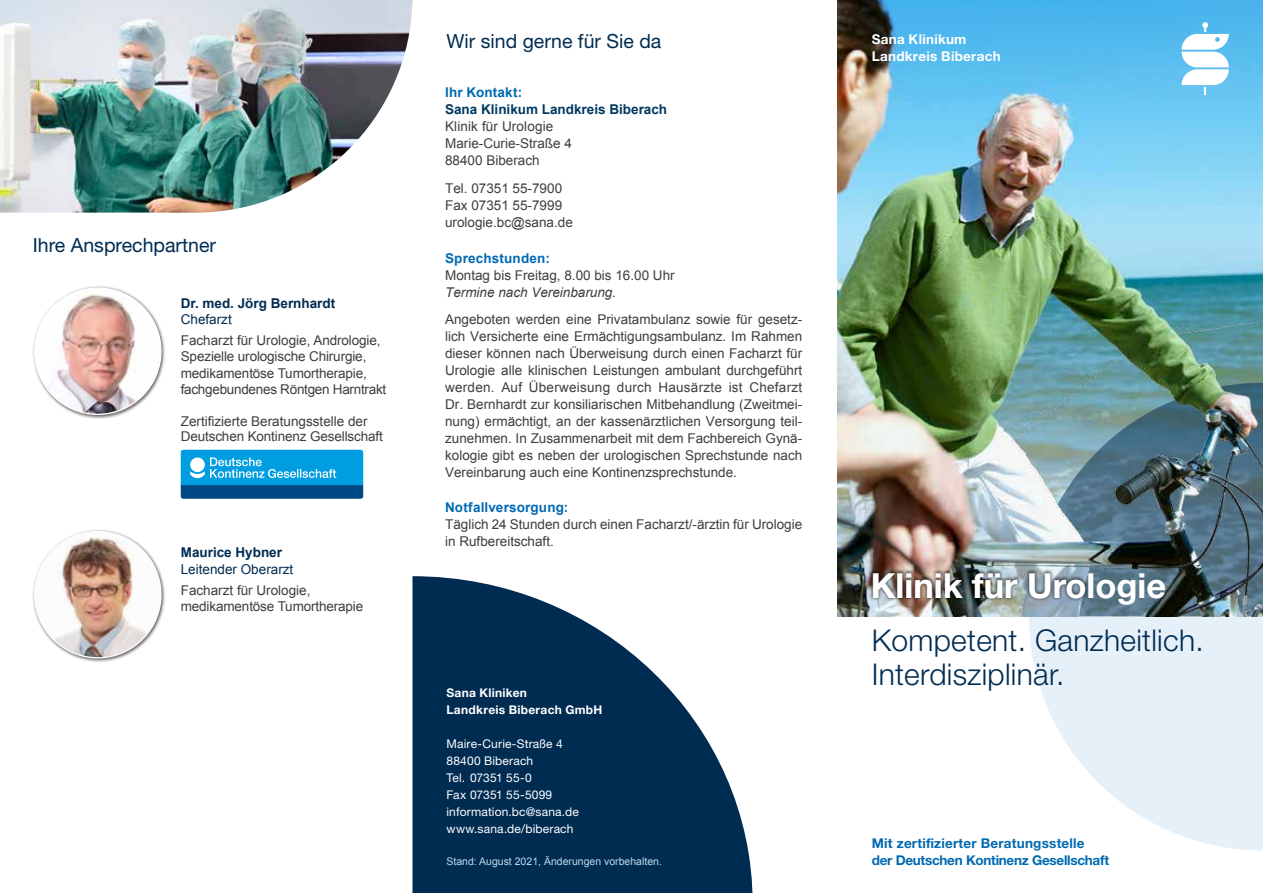
<style>
.page{position:relative;width:1263px;height:893px;background:#fff}
.page>*{position:absolute;margin:0;border:0;box-sizing:border-box;transform-origin:0 0}
.t1{font:700 34.5px "Helvetica Neue LT Pro";color:#fff}
.t2{font:300 30px/34px "Helvetica Neue LT Pro";letter-spacing:.01em;color:#002c52}
.t3{font:19.5px "Helvetica Neue LT Pro";color:#002c52}
.t4{font:13.5px/17px "Arial";color:#3e3d40}
.t5{font:700 13.5px/17px "Helvetica Neue LT Pro";letter-spacing:-.02em;color:#006ab3}
.t6{font:700 13.5px "Arial";letter-spacing:.01em;color:#006ab3}
.t7{font:700 13.5px "Arial";color:#002c52}
.t8{font:700 13.5px "Arial";color:#003960}
.t9{font:700 13.5px/17px "Helvetica Neue LT Pro";letter-spacing:.02em;color:#fff}
.t10{font:13.5px "Arial";color:#002c52}
.t11{font:italic 13.5px "Arial";color:#3e3d40}
.t12{font:12px/17px "Helvetica Neue LT Pro";letter-spacing:.015em;color:#fff}
.t13{font:700 12px/17px "Helvetica Neue LT Pro";letter-spacing:.025em;color:#fff}
.t14{font:10.5px "Arial";color:#bdd9ef}
</style>
<div class="page">
<img style="left:838px;top:0;width:425px;height:617px">
<img style="left:1029px;top:383px;width:234px;height:234px">
<svg style="left:412px;top:576px;width:341px;height:317px;fill:#002c52"></svg>
<svg style="left:1029px;top:617px;width:234px;height:233px;fill:#e6f0f9"></svg>
<div style="left:32px;top:285px;width:133px;height:134px;background:#000;opacity:.6"></div>
<img style="left:35px;top:288px;width:126px;height:126px;border-radius:63px">
<svg style="left:181px;top:450px;width:182px;height:49px;background:#188fc9"></svg>
<svg style="left:33px;top:530px;width:132px;height:130px"></svg>
<img style="left:0;top:0;width:412px;height:213px">
<div style="left:869px;top:569px;width:220px;height:33px;background:#000;opacity:.55"></div>
<svg style="left:1181px;top:22px;width:48px;height:73px"></svg>
<h3 class="t3" style="left:33px;top:233px;width:185px">Ihre Ansprechpartner</h3>
<p class="t7" style="left:181px;top:294px;width:156px">Dr. med. Jörg Bernhardt</p>
<p class="t10" style="left:181px;top:310px;width:53px">Chefarzt</p>
<p class="t4" style="left:181px;top:332px;width:207px;line-height:16.5px">Facharzt für Urologie, Andrologie, Spezielle urologische Chirurgie, medikamentöse Tumortherapie, fachgebundenes Röntgen Harntrakt</p>
<p class="t4" style="left:181px;top:414px;width:204px;line-height:15px">Zertifizierte Beratungsstelle der<br>Deutschen Kontinenz Gesellschaft</p>
<p class="t7" style="left:181px;top:544px;width:103px">Maurice Hybner</p>
<p class="t10" style="left:181px;top:560px;width:114px">Leitender Oberarzt</p>
<p class="t4" style="left:181px;top:582px;width:184px;line-height:16.5px">Facharzt für Urologie, medikamentöse Tumortherapie</p>
<h3 class="t3" style="left:446px;top:29px;width:216px">Wir sind gerne für Sie da</h3>
<p class="t6" style="left:445px;top:83px;width:79px">Ihr Kontakt:</p>
<p class="t8" style="left:445px;top:100px;width:224px">Sana Klinikum Landkreis Biberach</p>
<p class="t4" style="left:445px;top:118px;width:128px">Klinik für Urologie<br>Marie-Curie-Straße 4<br>88400 Biberach</p>
<p class="t4" style="left:445px;top:179px;width:129px">Tel. 07351 55-7900<br>Fax 07351 55-7999 urologie.bc@sana.de</p>
<p class="t6" style="left:445px;top:249px;width:106px">Sprechstunden:</p>
<p class="t4" style="left:445px;top:267px;width:231px">Montag bis Freitag, 8.00 bis 16.00 Uhr</p>
<p class="t11" style="left:445px;top:283px;width:173px">Termine nach Vereinbarung.</p>
<p class="t4" style="left:445px;top:311px;width:359px;text-align:justify">Angeboten werden eine Privatambulanz sowie für gesetz&shy;lich Versicherte eine Ermächtigungsambulanz. Im Rahmen dieser können nach Überweisung durch einen Facharzt für Urologie alle klinischen Leistungen ambulant durchgeführt werden. Auf Überweisung durch Hausärzte ist Chefarzt Dr. Bernhardt zur konsiliarischen Mitbehandlung (Zweitmei&shy;nung) ermächtigt, an der kassenärztlichen Versorgung teil&shy;zunehmen. In Zusammenarbeit mit dem Fachbereich Gynä&shy;kologie gibt es neben der urologischen Sprechstunde nach Vereinbarung auch eine Kontinenzsprechstunde.</p>
<p class="t6" style="left:445px;top:498px;width:125px">Notfallversorgung:</p>
<p class="t4" style="left:445px;top:515px;width:359px">Täglich 24 Stunden durch einen Facharzt/-ärztin für Urologie in Rufbereitschaft.</p>
<p class="t13" style="left:446px;top:683px;width:157px">Sana Kliniken<br>Landkreis Biberach GmbH</p>
<p class="t12" style="left:446px;top:734px;width:134px">Maire-Curie-Straße 4<br>88400 Biberach<br>Tel. 07351 55-0<br>Fax 07351 55-5099 information.bc@sana.de www.sana.de/biberach</p>
<p class="t14" style="left:446px;top:855px;width:217px">Stand: August 2021, Änderungen vorbehalten.</p>
<p class="t9" style="left:872px;top:30px;width:131px">Sana Klinikum<br>Landkreis Biberach</p>
<h1 class="t1" style="left:871px;top:564px;width:297px">Klinik für Urologie</h1>
<h2 class="t2" style="left:872px;top:622px;width:333px">Kompetent. Ganzheitlich.<br>Interdisziplinär.</h2>
<p class="t5" style="left:872px;top:835px;width:239px">Mit zertifizierter Beratungsstelle<br>der Deutschen Kontinenz Gesellschaft</p>
</div>
